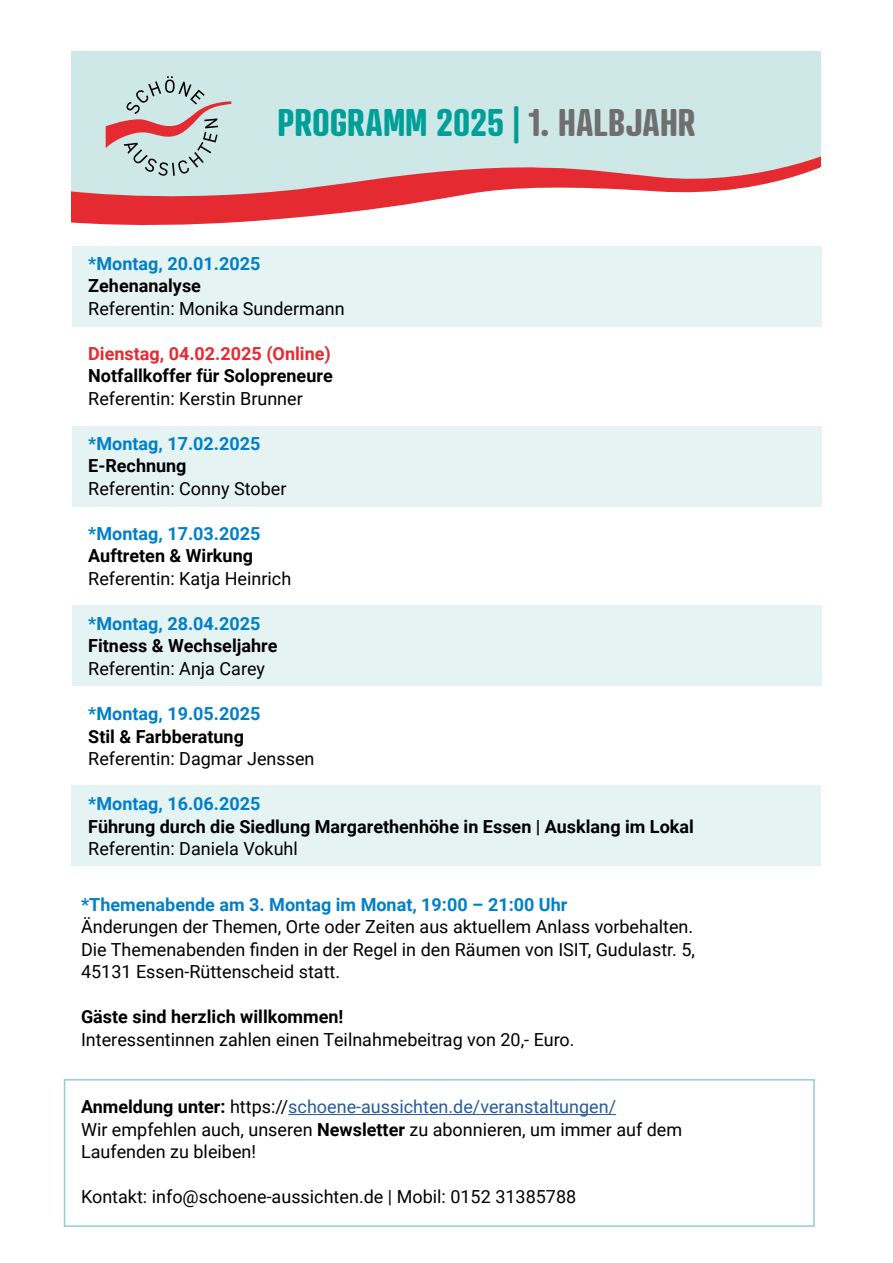
<style>
.page{position:relative;width:893px;height:1263px;background:#fff}
.page>*{position:absolute;margin:0;border:0;box-sizing:border-box;transform-origin:0 0}
.t1{font:700 37.35px "Atrament";letter-spacing:.005em;color:#009f98}
.t2{font:18px/22.5px "Roboto";color:#000;text-align:justify}
.t3{font:700 18px "Roboto";color:#000}
.t4{font:700 18px "Roboto";color:#007fc8}
.t5{font:700 18px "Roboto";color:#e62a32}
.s1{color:#706f6f}
.s2{font-weight:700}
.s3{color:#265b9b}
</style>
<div class="page">
<div style="left:71px;top:785px;width:749px;height:81px;background:#e6f3f3"></div>
<div style="left:64px;top:1079px;width:751px;height:148px;border:2px solid #91cfcc"></div>
<hr style="left:288px;top:1114px;width:328px;height:1px;background:#265b9b">
<div style="left:72px;top:52px;width:749px;height:92px;background:#cee8e7"></div>
<svg style="left:72px;top:144px;width:749px;height:81px"></svg>
<svg style="left:106px;top:76px;width:125px;height:100px;background:#c4c6c6"></svg>
<div style="left:72px;top:605px;width:749px;height:81px;background:#e6f3f3"></div>
<div style="left:72px;top:426px;width:749px;height:81px;background:#e6f3f3"></div>
<div style="left:72px;top:246px;width:749px;height:81px;background:#e6f3f3"></div>
<h1 class="t1" style="left:277px;top:106px;width:419px">PROGRAMM 2025 | <span class="s1">1. HALBJAHR</span></h1>
<p class="t4" style="left:88px;top:256px;width:174px">*Montag, 20.01.2025</p>
<p class="t3" style="left:88px;top:278px;width:114px">Zehenanalyse</p>
<p class="t2" style="left:88px;top:297px;width:258px">Referentin: Monika Sundermann</p>
<p class="t5" style="left:88px;top:346px;width:244px">Dienstag, 04.02.2025 (Online)</p>
<p class="t3" style="left:88px;top:368px;width:246px">Notfallkoffer für Solopreneure</p>
<p class="t2" style="left:88px;top:387px;width:216px">Referentin: Kerstin Brunner</p>
<p class="t4" style="left:88px;top:436px;width:174px">*Montag, 17.02.2025</p>
<p class="t3" style="left:88px;top:458px;width:100px">E-Rechnung</p>
<p class="t2" style="left:88px;top:477px;width:200px">Referentin: Conny Stober</p>
<p class="t4" style="left:88px;top:526px;width:174px">*Montag, 17.03.2025</p>
<p class="t3" style="left:88px;top:548px;width:166px">Auftreten &amp; Wirkung</p>
<p class="t2" style="left:88px;top:567px;width:204px">Referentin: Katja Heinrich</p>
<p class="t4" style="left:88px;top:616px;width:174px">*Montag, 28.04.2025</p>
<p class="t3" style="left:88px;top:638px;width:191px">Fitness &amp; Wechseljahre</p>
<p class="t2" style="left:88px;top:657px;width:178px">Referentin: Anja Carey</p>
<p class="t4" style="left:88px;top:706px;width:174px">*Montag, 19.05.2025</p>
<p class="t3" style="left:88px;top:728px;width:157px">Stil &amp; Farbberatung</p>
<p class="t2" style="left:88px;top:747px;width:228px">Referentin: Dagmar Jenssen</p>
<p class="t4" style="left:88px;top:796px;width:174px">*Montag, 16.06.2025</p>
<p class="t3" style="left:88px;top:818px;width:607px">Führung durch die Siedlung Margarethenhöhe in Essen | Ausklang im Lokal</p>
<p class="t2" style="left:88px;top:837px;width:211px">Referentin: Daniela Vokuhl</p>
<p class="t4" style="left:81px;top:896px;width:488px">*Themenabende am 3. Montag im Monat, 19:00 – 21:00 Uhr</p>
<p class="t2" style="left:81px;top:917px;width:616px">Änderungen der Themen, Orte oder Zeiten aus aktuellem Anlass vorbehalten.<br>Die Themenabenden finden in der Regel in den Räumen von ISIT, Gudulastr. 5, 45131 Essen-Rüttenscheid statt.</p>
<p class="t3" style="left:81px;top:1009px;width:264px">Gäste sind herzlich willkommen!</p>
<p class="t2" style="left:81px;top:1027px;width:495px">Interessentinnen zahlen einen Teilnahmebeitrag von 20,- Euro.</p>
<p class="t2" style="left:81px;top:1097px;width:603px;text-align:left"><span class="s2">Anmeldung unter:</span> https://<span class="s3">schoene-aussichten.de/veranstaltungen/<br></span>Wir empfehlen auch, unseren <span class="s2">Newsletter</span> zu abonnieren, um immer auf dem<br>Laufenden zu bleiben!</p>
<p class="t2" style="left:81px;top:1185px;width:497px">Kontakt: info@schoene-aussichten.de | Mobil: 0152 31385788</p>
</div>
